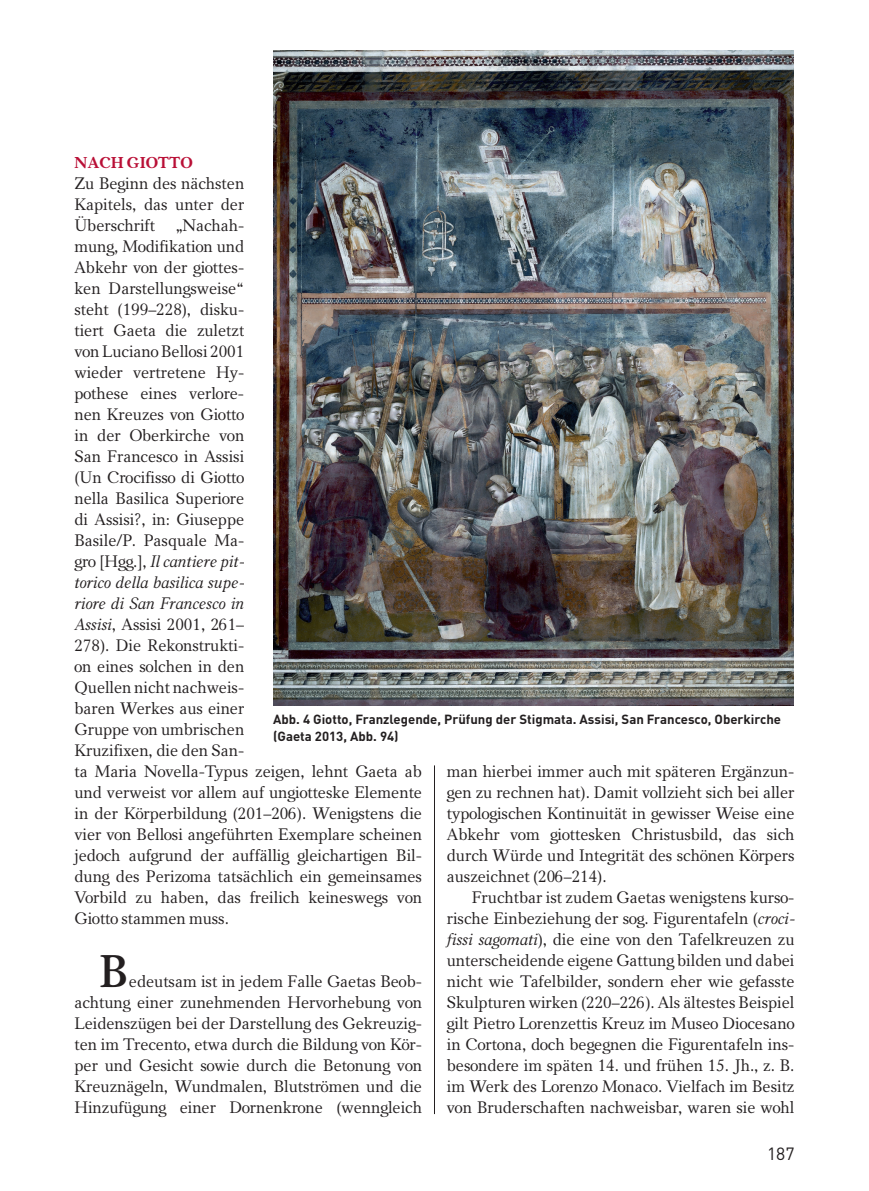
<style>
.page{position:relative;width:869px;height:1191px;background:#fff}
.page>*{position:absolute;margin:0;border:0;box-sizing:border-box;transform-origin:0 0}
.t1{font:600 45.68px "Carniola";color:#231f20}
.t2{font:17.5px "DINOT";color:#231f20}
.t3{font:16.62px/21px "Carniola";letter-spacing:-.005em;color:#231f20;text-align:justify}
.t4{font:700 15.75px "Carniola";letter-spacing:-.005em;color:#b90f36}
.t5{font:700 13.12px/16.6px "DINOT";color:#231f20}
.s1{font-style:italic}
</style>
<div class="page">
<hr style="left:434px;top:765px;width:1px;height:349px;background:#231f20">
<img style="left:273px;top:51px;width:519px;height:654px">
<p class="t4" style="left:74px;top:153px;width:119px">NACH GIOTTO</p>
<p class="t3" style="left:74px;top:173px;width:171px">Zu Beginn des nächsten Kapitels, das unter der Überschrift</p>
<p class="t3" style="left:74px;top:215px;width:349px;text-align:left;text-indent:102px">„Nachah-<br>mung, Modifikation und<br>Abkehr von der giottes-<br>ken Darstellungsweise“<br>steht (199–228), disku-<br>tiert Gaeta die zuletzt<br>von Luciano Bellosi 2001<br>wieder vertretene Hy-<br>pothese eines verlore-<br>nen Kreuzes von Giotto<br>in der Oberkirche von<br>San Francesco in Assisi<br>(Un Crocifisso di Giotto<br>nella Basilica Superiore<br>di Assisi?, in: Giuseppe<br>Basile/P. Pasquale Ma-<br>gro [Hgg.], <span class="s1">Il cantiere pit-<br>torico della basilica supe-<br>riore di San Francesco in<br>Assisi</span>, Assisi 2001, 261–<br>278). Die Rekonstrukti-<br>on eines solchen in den<br>Quellen nicht nachweis-<br>baren Werkes aus einer<br>Gruppe von umbrischen<br>Kruzifixen, die den San-<br>ta Maria Novella-Typus zeigen, lehnt Gaeta ab und verweist vor allem auf ungiotteske Elemente in der Körperbildung (201–206). Wenigstens die vier von Bellosi angeführten Exemplare scheinen jedoch aufgrund der auffällig gleichartigen Bil&shy;dung des Perizoma tatsächlich ein gemeinsames<br>Vorbild zu haben, das freilich keineswegs von<br>Giotto stammen muss.</p>
<h1 class="t1" style="left:99px;top:945px;width:31px">B</h1>
<p class="t5" style="left:273px;top:712px;width:509px">Abb. 4 Giotto, Franzlegende, Prüfung der Stigmata. Assisi, San Francesco, Oberkirche (Gaeta 2013, Abb. 94)</p>
<p class="t3" style="left:446px;top:761px;width:349px">man hierbei immer auch mit späteren Ergänzun&shy;gen zu rechnen hat). Damit vollzieht sich bei aller typologischen Kontinuität in gewisser Weise eine Abkehr vom giottesken Christusbild, das sich durch Würde und Integrität des schönen Körpers auszeichnet (206–214).</p>
<p class="t3" style="left:446px;top:887px;width:349px;text-align:left;text-indent:25px">Fruchtbar ist zudem Gaetas wenigstens kurso&shy;rische Einbeziehung der sog. Figurentafeln (<span class="s1">croci&shy;fissi sagomati</span>), die eine von den Tafelkreuzen zu unterscheidende eigene Gattung bilden und dabei nicht wie Tafelbilder, sondern eher wie gefasste Skulpturen wirken (220–226). Als ältestes Beispiel gilt Pietro Lorenzettis Kreuz im Museo Diocesano in Cortona, doch begegnen die Figurentafeln ins&shy;besondere im späten 14. und frühen 15. Jh., z. B. im Werk des Lorenzo Monaco. Vielfach im Besitz von Bruderschaften nachweisbar, waren sie wohl</p>
<p class="t3" style="left:74px;top:971px;width:349px;text-indent:54px">edeutsam ist in jedem Falle Gaetas Beob&shy;achtung einer zunehmenden Hervorhebung von Leidenszügen bei der Darstellung des Gekreuzig&shy;ten im Trecento, etwa durch die Bildung von Kör&shy;per und Gesicht sowie durch die Betonung von Kreuznägeln, Wundmalen, Blutströmen und die Hinzufügung einer Dornenkrone (wenngleich</p>
<p class="t2" style="left:766px;top:1147px;width:29px">187</p>
</div>
